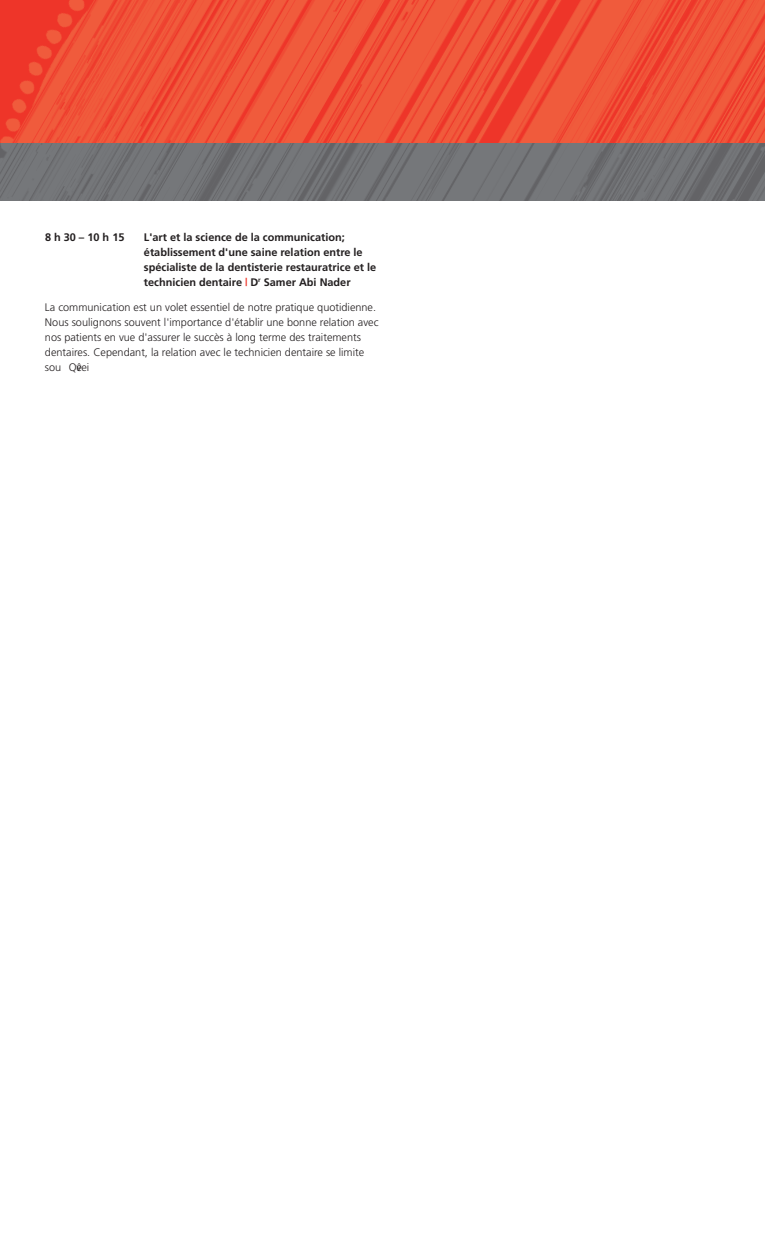
<style>
.page{position:relative;width:765px;height:1260px;background:#fff}
.page>*{position:absolute;margin:0;border:0;box-sizing:border-box;transform-origin:0 0}
.t1{font:300 11px/15px "Frutiger";color:#231f20}
.t2{font:700 11px/15px "Frutiger";color:#231f20}
.t3{font:700 11px "Frutiger";letter-spacing:.275em;color:#231f20}
.s1{color:#ee3529}
</style>
<div class="page">
<img style="left:0;top:143px;width:765px;height:57px">
<img style="left:0;top:0;width:765px;height:143px">
<p class="t3" style="left:45px;top:232px;width:81px">8h30–10h15</p>
<p class="t2" style="left:144px;top:230px;width:234px">L'art et la science de la communication; établissement d'une saine relation entre le spécialiste de la dentisterie restauratrice et le technicien dentaire <span class="s1">|</span> D<sup>r</sup> Samer Abi Nader</p>
<p class="t1" style="left:45px;top:300px;width:335px">La communication est un volet essentiel de notre pratique quotidienne.<br>Nous soulignons souvent l'importance d'établir une bonne relation avec nos patients en vue d'assurer le succès à long terme des traitements dentaires. Cependant, la relation avec le technicien dentaire se limite sou Qêvei</p>
</div>
